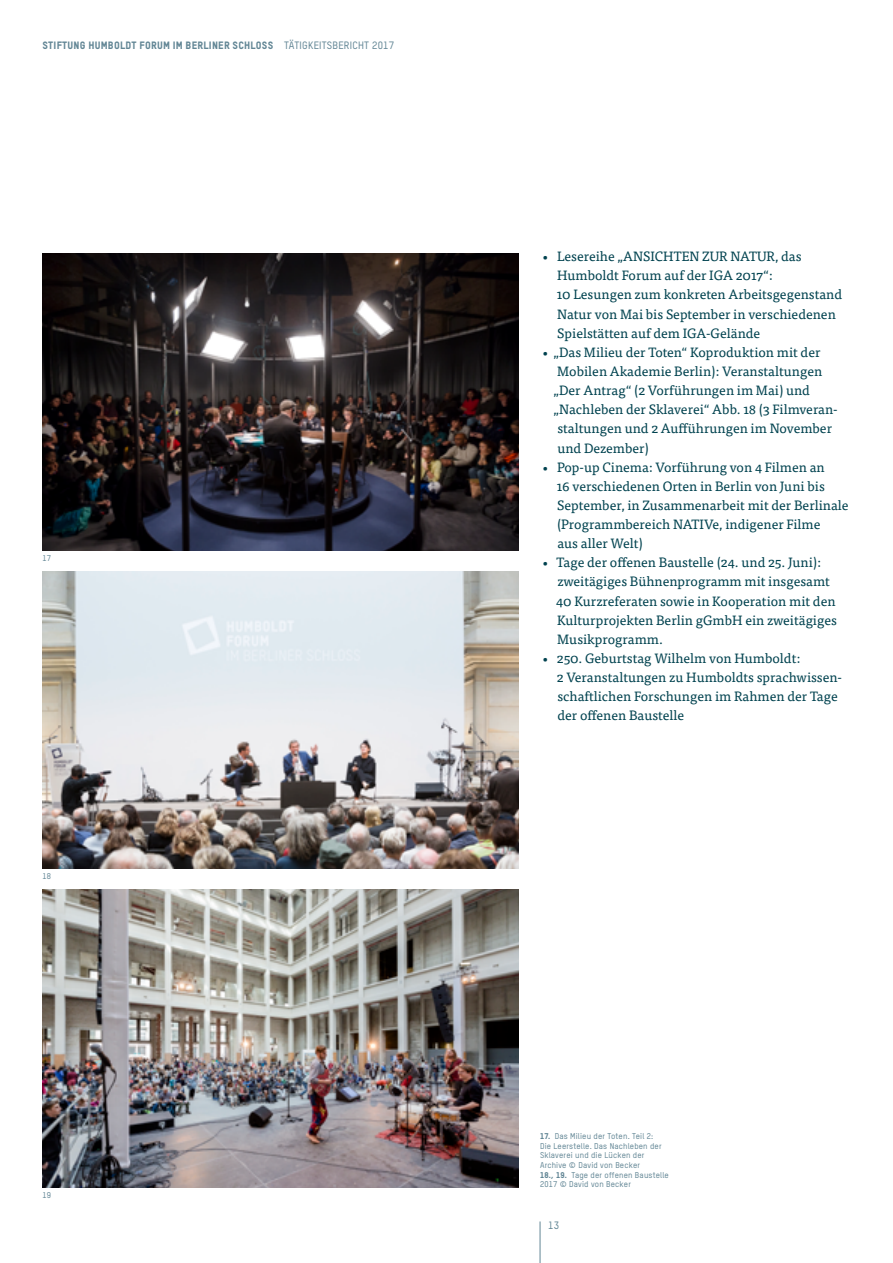
<style>
.page{position:relative;width:893px;height:1263px;background:#fff}
.page>*{position:absolute;margin:0;border:0;box-sizing:border-box;transform-origin:0 0}
.t1{font:13.5px/19.2px "Tisa Pro";color:#00424f}
.t2{font:10.5px "TSTARPRO Headline";letter-spacing:.02em;color:#628695}
.t3{font:500 10.5px "TSTARPRO";color:#628695}
.t4{font:500 8.25px/9.6px "TSTARPRO";letter-spacing:.02em;color:#628695}
.s1{font-family:"TSTARPRO";font-weight:500}
.s2{font-weight:800}
</style>
<div class="page">
<hr style="left:540px;top:1221px;width:1px;height:42px;background:#628695">
<img style="left:43px;top:253px;width:476px;height:297px">
<img style="left:43px;top:571px;width:476px;height:298px">
<img style="left:43px;top:890px;width:476px;height:297px">
<p class="t2" style="left:43px;top:39px;width:353px">STIFTUNG HUMBOLDT FORUM IM BERLINER SCHLOSS <span class="s1">TÄTIGKEITSBERICHT 2017</span></p>
<p class="t4" style="left:43px;top:553px;width:10px">17</p>
<p class="t4" style="left:43px;top:871px;width:10px">18</p>
<p class="t4" style="left:43px;top:1190px;width:10px">19</p>
<p class="t1" style="left:557px;top:246px;width:287px;text-indent:-15px">• Lesereihe „ANSICHTEN ZUR NATUR, das Humboldt Forum auf der IGA 2017“:<br>10 Lesungen zum konkreten Arbeitsgegenstand Natur von Mai bis September in verschiedenen Spielstätten auf dem IGA-Gelände</p>
<p class="t1" style="left:553px;top:342px;width:286px;text-indent:-12px">• „Das Milieu der Toten“ Koproduktion mit der Mobilen Akademie Berlin): Veranstaltungen „Der Antrag“ (2 Vorführungen im Mai) und „Nachleben der Sklaverei“ Abb. 18 (3 Filmveran&shy;staltungen und 2 Aufführungen im November und Dezember)</p>
<p class="t1" style="left:557px;top:456px;width:293px;text-indent:-15px">• Pop-up Cinema: Vorführung von 4 Filmen an<br>16 verschiedenen Orten in Berlin von Juni bis September, in Zusammenarbeit mit der Berlinale (Programmbereich NATIVe, indigener Filme<br>aus aller Welt)</p>
<p class="t1" style="left:556px;top:552px;width:282px;text-indent:-15px">• Tage der offenen Baustelle (24. und 25. Juni): zweitägiges Bühnenprogramm mit insgesamt 40 Kurzreferaten sowie in Kooperation mit den Kulturprojekten Berlin gGmbH ein zweitägiges Musikprogramm.</p>
<p class="t1" style="left:557px;top:648px;width:287px;text-indent:-15px">• 250. Geburtstag Wilhelm von Humboldt:<br>2 Veranstaltungen zu Humboldts sprachwissen&shy;schaftlichen Forschungen im Rahmen der Tage der offenen Baustelle</p>
<p class="t4" style="left:540px;top:1131px;width:130px"><span class="s2">17.</span> Das Milieu der Toten. Teil 2:<br>Die Leerstelle. Das Nachleben der<br>Sklaverei und die Lücken der<br>Archive © David von Becker<br><span class="s2">18., 19.</span> Tage der offenen Baustelle<br>2017 © David von Becker</p>
<p class="t3" style="left:548px;top:1218px;width:12px">13</p>
</div>
